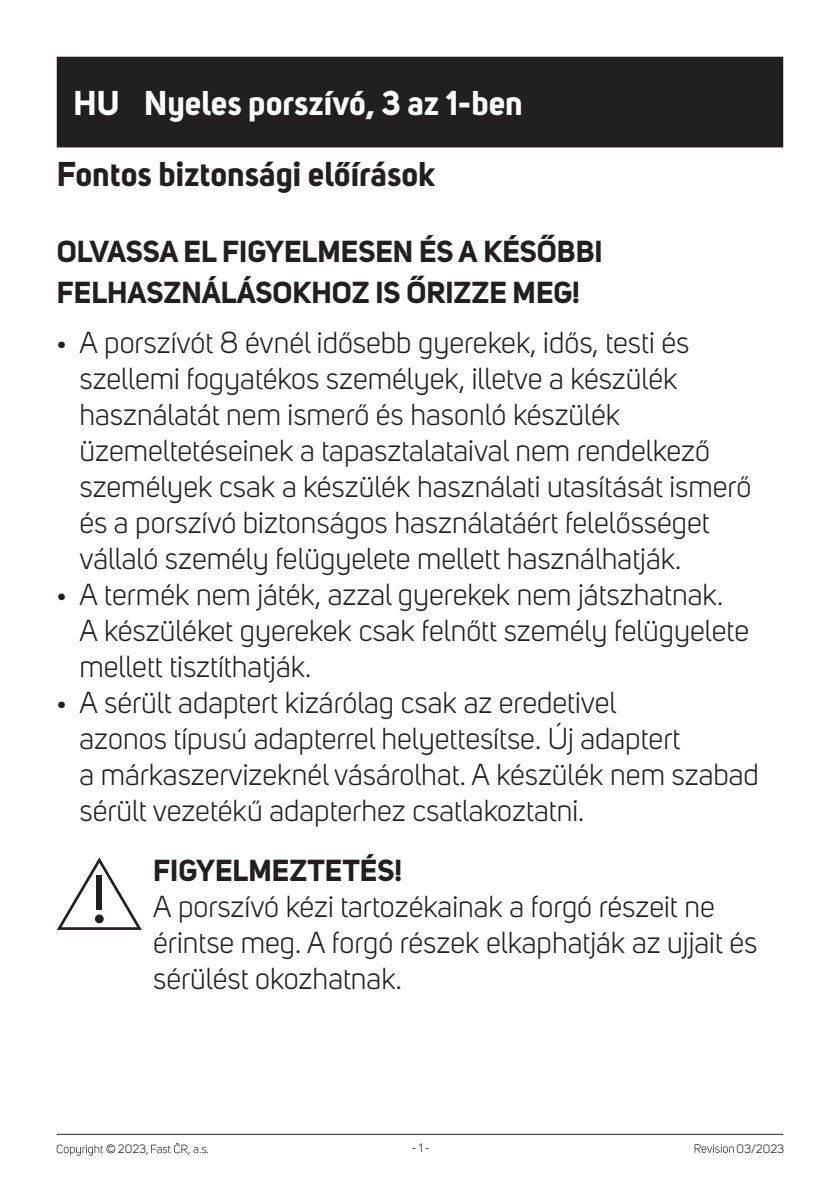
<style>
.page{position:relative;width:840px;height:1191px;background:#fff}
.page>*{position:absolute;margin:0;border:0;box-sizing:border-box;transform-origin:0 0}
.t1{font:700 34px "Uni Sans";color:#fff}
.t2{font:700 34px "Uni Sans";color:#231f20}
.t3{font:30px/36px "Uni Sans";color:#231f20}
.t4{font:700 30px/40.8px "Uni Sans";color:#231f20}
.t5{font:12px "Uni Sans";color:#231f20}
.s1{font-size:23px}
</style>
<div class="page">
<hr style="left:57px;top:1133px;width:725px;height:1px;background:#231f20">
<svg style="left:694px;top:1144px;width:39px;height:8px"></svg>
<svg style="left:57px;top:1144px;width:58px;height:11px"></svg>
<svg style="left:151px;top:1142px;width:55px;height:12px"></svg>
<div style="left:57px;top:57px;width:725px;height:90px;background:#231f20"></div>
<svg style="left:57px;top:857px;width:85px;height:73px"></svg>
<div style="left:96px;top:875px;width:6px;height:35px;background:#231f20"></div>
<div style="left:95px;top:914px;width:9px;height:9px;background:#231f20;border-radius:50%"></div>
<p class="t1" style="left:73px;top:82px;width:450px">HU Nyeles porszívó, 3 az 1-ben</p>
<p class="t2" style="left:57px;top:153px;width:380px">Fontos biztonsági előírások</p>
<p class="t4" style="left:57px;top:231px;width:547px">OLVASSA EL FIGYELMESEN ÉS A KÉSŐBBI<br>FELHASZNÁLÁSOKHOZ IS ŐRIZZE MEG!</p>
<p class="t3" style="left:79px;top:325px;width:673px;text-indent:-23px"><span class="s1">•</span> A porszívót 8 évnél idősebb gyerekek, idős, testi és szellemi fogyatékos személyek, illetve a készülék használatát nem ismerő és hasonló készülék üzemeltetéseinek a tapasztalataival nem rendelkező személyek csak a készülék használati utasítását ismerő és a porszívó biztonságos használatáért felelősséget vállaló személy felügyelete mellett használhatják.</p>
<p class="t3" style="left:79px;top:577px;width:670px;text-indent:-23px"><span class="s1">•</span> A termék nem játék, azzal gyerekek nem játszhatnak.<br>A készüléket gyerekek csak felnőtt személy felügyelete mellett tisztíthatják.</p>
<p class="t3" style="left:79px;top:685px;width:680px;text-indent:-23px"><span class="s1">•</span> A sérült adaptert kizárólag csak az eredetivel<br>azonos típusú adapterrel helyettesítse. Új adaptert<br>a márkaszervizeknél vásárolhat. A készülék nem szabad sérült vezetékű adapterhez csatlakoztatni.</p>
<p class="t4" style="left:153px;top:849px;width:250px">FIGYELMEZTETÉS!</p>
<p class="t3" style="left:153px;top:888px;width:605px">A porszívó kézi tartozékainak a forgó részeit ne érintse meg. A forgó részek elkaphatják az ujjait és sérülést okozhatnak.</p>
<p class="t5" style="left:118px;top:1142px;width:32px">2023,</p>
<p class="t5" style="left:206px;top:1142px;width:4px">.</p>
<p class="t5" style="left:411px;top:1141px;width:19px">- 1 -</p>
<p class="t5" style="left:736px;top:1141px;width:49px">03/2023</p>
</div>
